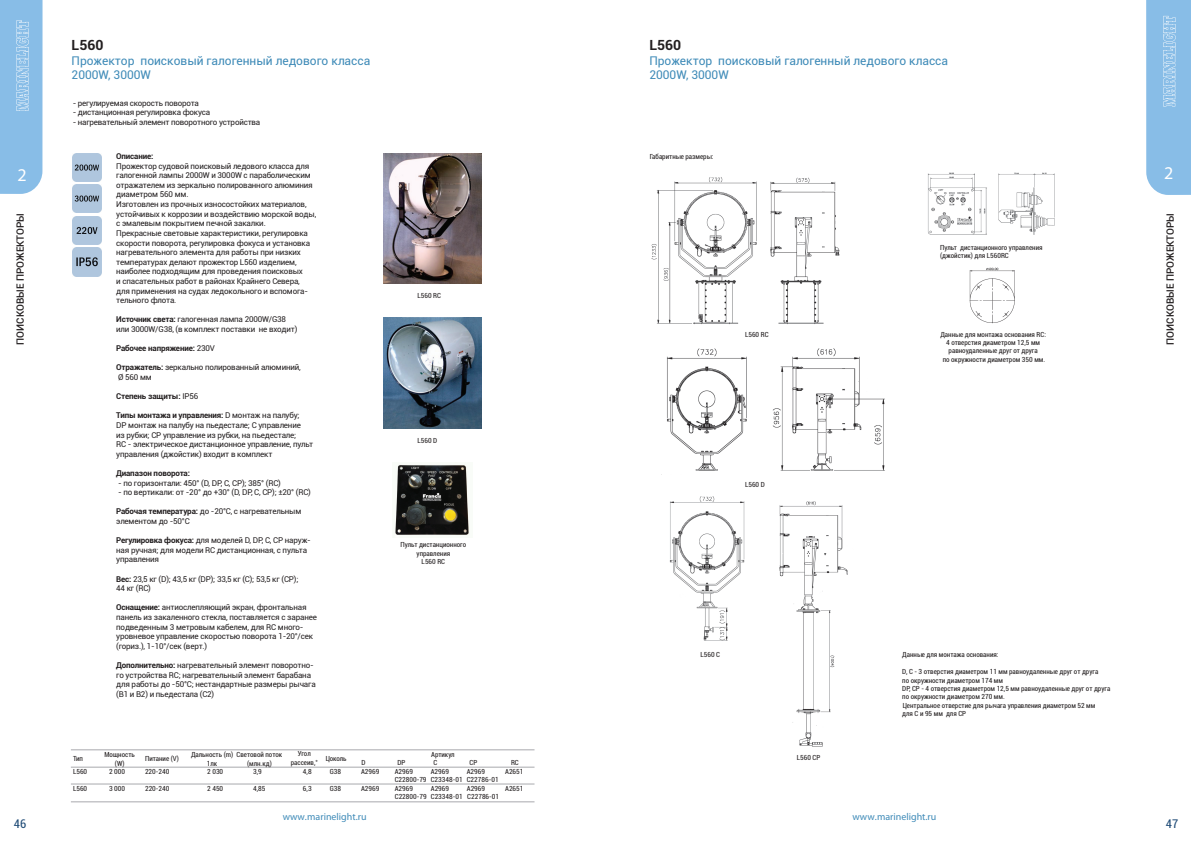
<style>
.page{position:relative;width:1191px;height:842px;background:#fff}
.page>*{position:absolute;margin:0;border:0;box-sizing:border-box;transform-origin:0 0}
.t1{font:18px "Myriad Pro";color:#fff}
.t2{font:700 14px "Roboto";color:#231f20}
.t3{font:12px/14.4px "Roboto";color:#3f8bb8}
.t4{font:condensed 12px "Roboto";color:#204c77}
.t5{font:500 10px "Roboto";color:#231f20}
.t6{font:10px "Myriad Pro";color:#3f8bb8}
.t7{font:8px/9.6px "Roboto";letter-spacing:-.02em;color:#231f20}
.t8{font:700 8px "Roboto";letter-spacing:-.02em;color:#231f20}
.t9{font:condensed 7px/8.4px "Roboto";color:#231f20;text-align:center}
.s1{font-weight:700}
.s2{font-weight:400}
</style>
<div class="page">
<svg style="left:1146px;top:0;width:45px;height:195px;background:#8dbfe8"></svg>
<svg style="left:0;top:0;width:43px;height:194px;background:#8ec0e8"></svg>
<hr style="left:71px;top:767px;width:463px;height:1px;background:#a8a9ad">
<hr style="left:71px;top:749px;width:463px;height:1px;background:#a8a9ad">
<hr style="left:71px;top:784px;width:463px;height:1px;background:#a8a9ad">
<hr style="left:71px;top:801px;width:463px;height:1px;background:#a8a9ad">
<img style="left:383px;top:153px;width:98px;height:131px">
<img style="left:383px;top:318px;width:98px;height:110px">
<img style="left:395px;top:462px;width:74px;height:73px">
<img style="left:73px;top:153px;width:28px;height:28px">
<img style="left:73px;top:185px;width:28px;height:28px">
<img style="left:73px;top:216px;width:28px;height:29px">
<img style="left:73px;top:248px;width:28px;height:28px">
<img style="left:928px;top:172px;width:127px;height:63px">
<img style="left:969px;top:267px;width:46px;height:57px">
<img style="left:661px;top:348px;width:224px;height:127px">
<img style="left:669px;top:496px;width:76px;height:145px">
<img style="left:779px;top:501px;width:69px;height:246px">
<img style="left:651px;top:177px;width:189px;height:148px">
<h2 class="t2" style="left:72px;top:35px;width:33px">L560</h2>
<h3 class="t3" style="left:72px;top:53px;width:300px">прожектор поисковый галогенный ледового класса<br>2000W, 3000W</h3>
<p class="t7" style="left:73px;top:98px;width:128px">- регулируемая скорость поворота</p>
<p class="t7" style="left:73px;top:107px;width:139px">- дистанционная регулировка фокуса</p>
<p class="t7" style="left:73px;top:117px;width:189px">- нагревательный элемент поворотного устройства</p>
<p class="t8" style="left:116px;top:151px;width:39px">Описание:</p>
<p class="t7" style="left:116px;top:161px;width:201px">П рожектор судовой поисковый ледового класса для галогенной лампы 2000W и 3000W с параболическим отражателем из зеркально полированного алюминия диаметром 560 мм.<br>Изготовлен из прочных износостойких материалов, устойчивых к коррозии и воздействию морской воды, с эмалевым покрытием печной закалки.<br>П рекрасные световые характеристики, регулировка скорости поворота, регулировка фокуса и установка нагревательного элемента для работы при низких температурах делают прожектор L560 изделием, наиболее подходящим для проведения поисковых<br>и спасательных работ в районах Крайнего Севера,<br>для применения на судах ледокольного и вспомога&shy;тельного флота.</p>
<p class="t7" style="left:116px;top:314px;width:183px"><span class="s1">Источник света:</span> галогенная лампа 2000W/G38 или 3000W/G38, (в комплект поставки не входит)</p>
<p class="t8" style="left:116px;top:343px;width:100px">Рабочее напряжение: <span class="s2">230V</span></p>
<p class="t7" style="left:116px;top:362px;width:186px"><span class="s1">Отражатель:</span> зеркально полированный алюминий,<br>Ø 560 мм</p>
<p class="t8" style="left:116px;top:391px;width:83px">Степень защиты: <span class="s2">IP56</span></p>
<p class="t7" style="left:116px;top:410px;width:199px"><span class="s1">Типы монтажа и управления:</span> D монтаж на палубу;<br>DP монтаж на палубу на пьедестале; C управление<br>из рубки; CP управление из рубки, на пьедестале;<br>RC - электрическое дистанционное управление, пульт управления (джойстик) входит в комплект</p>
<p class="t8" style="left:116px;top:467px;width:75px">Диапазон поворота:</p>
<p class="t7" style="left:118px;top:478px;width:164px">- по горизонтали: 450° (D, DP, C, CP); 385° (RC)</p>
<p class="t7" style="left:118px;top:487px;width:194px">- по вертикали: от -20° до +30° (D, DP, C, CP); ±20° (RC)</p>
<p class="t7" style="left:116px;top:506px;width:187px"><span class="s1">Рабочая температура:</span> до -20°С, с нагревательным элементом до -50°С</p>
<p class="t7" style="left:116px;top:535px;width:196px"><span class="s1">Регулировка фокуса:</span> для моделей D, DP, C, CP наруж&shy;ная ручная; для модели RC дистанционная, с пульта управления</p>
<p class="t7" style="left:116px;top:574px;width:184px"><span class="s1">Вес:</span> 23,5 кг (D); 43,5 кг (DP); 33,5 кг (C); 53,5 кг (CP);<br>44 кг (RC)</p>
<p class="t7" style="left:116px;top:602px;width:202px"><span class="s1">Оснащение:</span> антиослепляющий экран, фронтальная панель из закаленного стекла, поставляется с заранее подведенным 3 метровым кабелем, для RC много&shy;уровневое управление скоростью поворота 1-20°/сек (гориз.), 1-10°/сек (верт.)</p>
<p class="t7" style="left:116px;top:660px;width:201px"><span class="s1">Дополнительно:</span> нагревательный элемент поворотно&shy;го устройства RC; нагревательный элемент барабана для работы до -50°С; нестандартные размеры рычага (В1 и В2) и пьедестала (С2)</p>
<h2 class="t2" style="left:649px;top:35px;width:33px">L560</h2>
<h3 class="t3" style="left:649px;top:53px;width:300px">прожектор поисковый галогенный ледового класса<br>2000W, 3000W</h3>
<p class="t9" style="left:649px;top:152px;width:65px">Габаритные размеры:</p>
<h1 class="t1" style="left:1164px;top:162px;width:11px">2</h1>
<h1 class="t1" style="left:17px;top:164px;width:11px">2</h1>
<p class="t5" style="left:13px;top:345px;width:133px;rotate:-90deg">ПОИСКОВЫЕ ПРОЖЕКТОРЫ</p>
<p class="t5" style="left:1163px;top:345px;width:133px;rotate:-90deg">ПОИСКОВЫЕ ПРОЖЕКТОРЫ</p>
<p class="t9" style="left:940px;top:243px;width:104px;text-align:left">Пульт дистанционного управления (джойстик) для L560RC</p>
<p class="t9" style="left:417px;top:291px;width:25px">L560 RC</p>
<p class="t9" style="left:745px;top:330px;width:25px">L560 RC</p>
<p class="t9" style="left:940px;top:330px;width:107px">Данные для монтажа основания RC:<br>4 отверстия диаметром 12,5 мм равноудаленные друг от друга<br>по окружности диаметром 350 мм.</p>
<p class="t9" style="left:417px;top:436px;width:21px">L560 D</p>
<p class="t9" style="left:745px;top:480px;width:21px">L560 D</p>
<p class="t9" style="left:400px;top:540px;width:67px">Пульт дистанционного управления<br>L560 RC</p>
<p class="t9" style="left:902px;top:650px;width:98px">Данные для монтажа основания:</p>
<p class="t9" style="left:902px;top:667px;width:209px;text-align:left">D, C - 3 отверстия диаметром 11 мм равноудаленные друг от друга<br>по окружности диаметром 174 мм<br>DP, CP - 4 отверстия диаметром 12,5 мм равноудаленные друг от друга по окружности диаметром 270 мм.<br>Центральное отверстие для рычага управления диаметром 52 мм<br>для С и 95 мм для CP</p>
<p class="t9" style="left:700px;top:650px;width:21px">L560 C</p>
<p class="t9" style="left:104px;top:750px;width:32px">Мощность (W)</p>
<p class="t9" style="left:237px;top:750px;width:47px">Световой поток (млн.кд)</p>
<p class="t9" style="left:291px;top:749px;width:29px">Угол рассеив,°</p>
<p class="t9" style="left:191px;top:750px;width:44px">Дальность (m)<br>1лк</p>
<p class="t9" style="left:431px;top:750px;width:25px">Артикул</p>
<p class="t9" style="left:73px;top:754px;width:12px">Тип</p>
<p class="t9" style="left:145px;top:754px;width:35px">Питание (V)</p>
<p class="t9" style="left:325px;top:754px;width:23px">Цоколь</p>
<p class="t9" style="left:361px;top:758px;width:6px">D</p>
<p class="t9" style="left:397px;top:758px;width:9px">DP</p>
<p class="t9" style="left:433px;top:758px;width:5px">C</p>
<p class="t9" style="left:469px;top:758px;width:9px">CP</p>
<p class="t9" style="left:511px;top:758px;width:9px">RC</p>
<p class="t9" style="left:73px;top:767px;width:16px">L560</p>
<p class="t9" style="left:109px;top:767px;width:17px">2 000</p>
<p class="t9" style="left:145px;top:767px;width:26px">220-240</p>
<p class="t9" style="left:207px;top:767px;width:17px">2 030</p>
<p class="t9" style="left:253px;top:767px;width:10px">3,9</p>
<p class="t9" style="left:303px;top:767px;width:10px">4,8</p>
<p class="t9" style="left:330px;top:767px;width:13px">G38</p>
<p class="t9" style="left:361px;top:767px;width:20px">A2969</p>
<p class="t9" style="left:505px;top:767px;width:20px">A2651</p>
<p class="t9" style="left:73px;top:783px;width:16px">L560</p>
<p class="t9" style="left:109px;top:783px;width:17px">3 000</p>
<p class="t9" style="left:145px;top:783px;width:26px">220-240</p>
<p class="t9" style="left:207px;top:783px;width:17px">2 450</p>
<p class="t9" style="left:253px;top:783px;width:14px">4,85</p>
<p class="t9" style="left:303px;top:783px;width:10px">6,3</p>
<p class="t9" style="left:330px;top:783px;width:13px">G38</p>
<p class="t9" style="left:361px;top:783px;width:20px">A2969</p>
<p class="t9" style="left:505px;top:783px;width:20px">A2651</p>
<p class="t9" style="left:395px;top:767px;width:20px">A2969</p>
<p class="t9" style="left:431px;top:767px;width:20px">A2969</p>
<p class="t9" style="left:395px;top:767px;width:105px;text-align:left;text-indent:72px">A2969<br>C22800-79 C23348-01 C22786-01<br>A2969</p>
<p class="t9" style="left:395px;top:784px;width:106px;text-align:left;text-indent:72px">A2969<br>C22800-79 C23348-01 C22786-01</p>
<p class="t9" style="left:431px;top:784px;width:20px">A2969</p>
<p class="t9" style="left:796px;top:753px;width:25px">L560 CP</p>
<p class="t6" style="left:283px;top:811px;width:85px">www.marinelight.ru</p>
<p class="t6" style="left:852px;top:811px;width:85px">www.marinelight.ru</p>
<h3 class="t4" style="left:14px;top:815px;width:14px">46</h3>
<h3 class="t4" style="left:1166px;top:815px;width:14px">47</h3>
</div>
